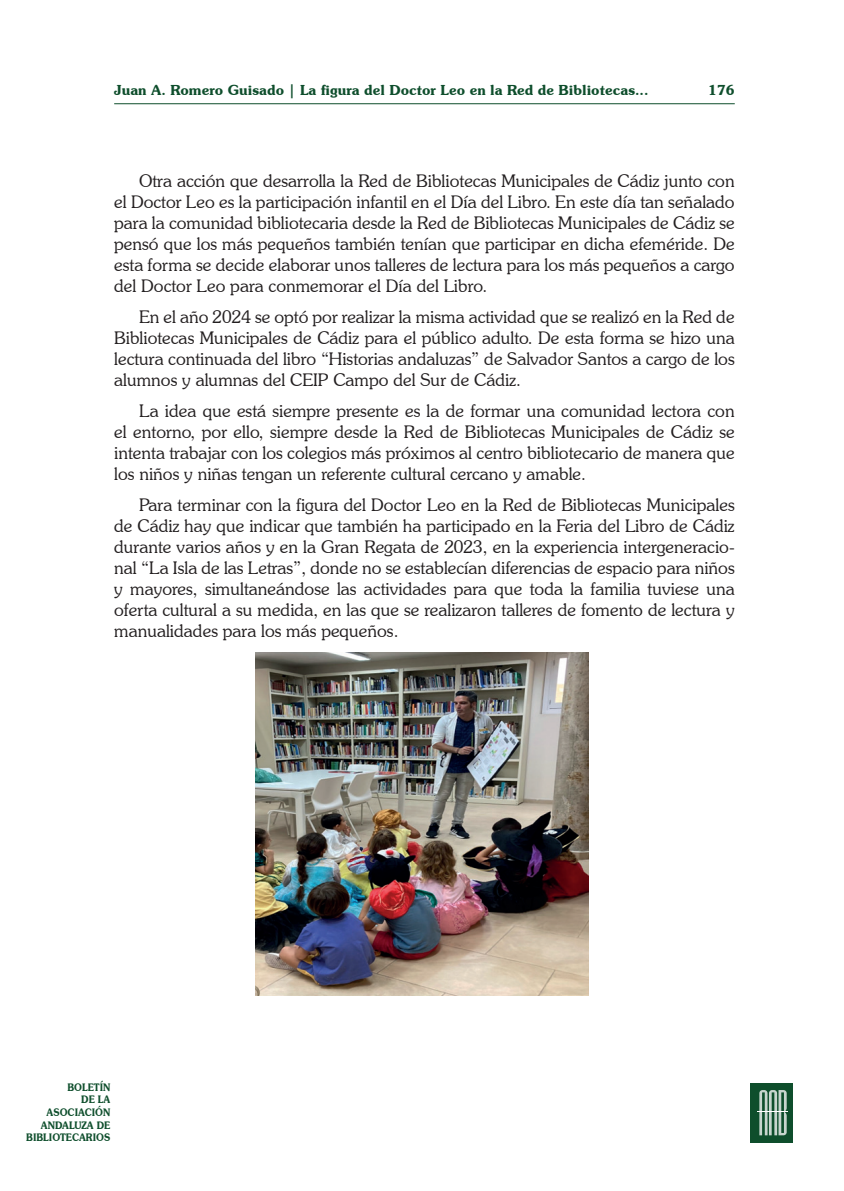
<style>
.page{position:relative;width:844px;height:1191px;background:#fff}
.page>*{position:absolute;margin:0;border:0;box-sizing:border-box;transform-origin:0 0}
.t1{font:300 17.5px/21px "Souvenir IT Cby BT";color:#231f20;text-align:justify}
.t2{font:600 14px "Souvenir IT Cby BT";color:#0e4e2c}
.t3{font:600 10.5px/12.6px "Souvenir IT Cby BT";color:#0e4e2c;text-align:right;scale:.88 1}
</style>
<div class="page">
<div style="left:750px;top:1083px;width:42px;height:59px;background:#0e4e2c"></div>
<svg style="left:759px;top:1090px;width:27px;height:45px"></svg>
<hr style="left:756px;top:1111px;width:31px;height:1px;background:#fff">
<hr style="left:114px;top:103px;width:620px;height:1px;background:#0e4e2c">
<img style="left:256px;top:653px;width:332px;height:342px">
<p class="t2" style="left:114px;top:81px;width:535px">Juan A. Romero Guisado | La figura del Doctor Leo en la Red de Bibliotecas...</p>
<p class="t2" style="left:708px;top:81px;width:28px">176</p>
<p class="t1" style="left:114px;top:170px;width:622px;text-indent:25px">Otra acción que desarrolla la Red de Bibliotecas Municipales de Cádiz junto con el Doctor Leo es la participación infantil en el Día del Libro. En este día tan señalado para la comunidad bibliotecaria desde la Red de Bibliotecas Municipales de Cádiz se pensó que los más pequeños también tenían que participar en dicha efeméride. De esta forma se decide elaborar unos talleres de lectura para los más pequeños a cargo del Doctor Leo para conmemorar el Día del Libro.</p>
<p class="t1" style="left:114px;top:306px;width:622px;text-indent:25px">En el año 2024 se optó por realizar la misma actividad que se realizó en la Red de Bibliotecas Municipales de Cádiz para el público adulto. De esta forma se hizo una lectura continuada del libro “Historias andaluzas” de Salvador Santos a cargo de los alumnos y alumnas del CEIP Campo del Sur de Cádiz.</p>
<p class="t1" style="left:114px;top:400px;width:622px;text-indent:25px">La idea que está siempre presente es la de formar una comunidad lectora con el entorno, por ello, siempre desde la Red de Bibliotecas Municipales de Cádiz se intenta trabajar con los colegios más próximos al centro bibliotecario de manera que los niños y niñas tengan un referente cultural cercano y amable.</p>
<p class="t1" style="left:114px;top:494px;width:622px;text-indent:25px">Para terminar con la figura del Doctor Leo en la Red de Bibliotecas Municipales de Cádiz hay que indicar que también ha participado en la Feria del Libro de Cádiz durante varios años y en la Gran Regata de 2023, en la experiencia intergeneracio&shy;nal “La Isla de las Letras”, donde no se establecían diferencias de espacio para niños y mayores, simultaneándose las actividades para que toda la familia tuviese una oferta cultural a su medida, en las que se realizaron talleres de fomento de lectura y manualidades para los más pequeños.</p>
<p class="t3" style="left:26px;top:1080px;width:97px">BOLETÍN<br>DE LA<br>ASOCIACIÓN<br>ANDALUZA DE<br>BIBLIOTECARIOS</p>
</div>
